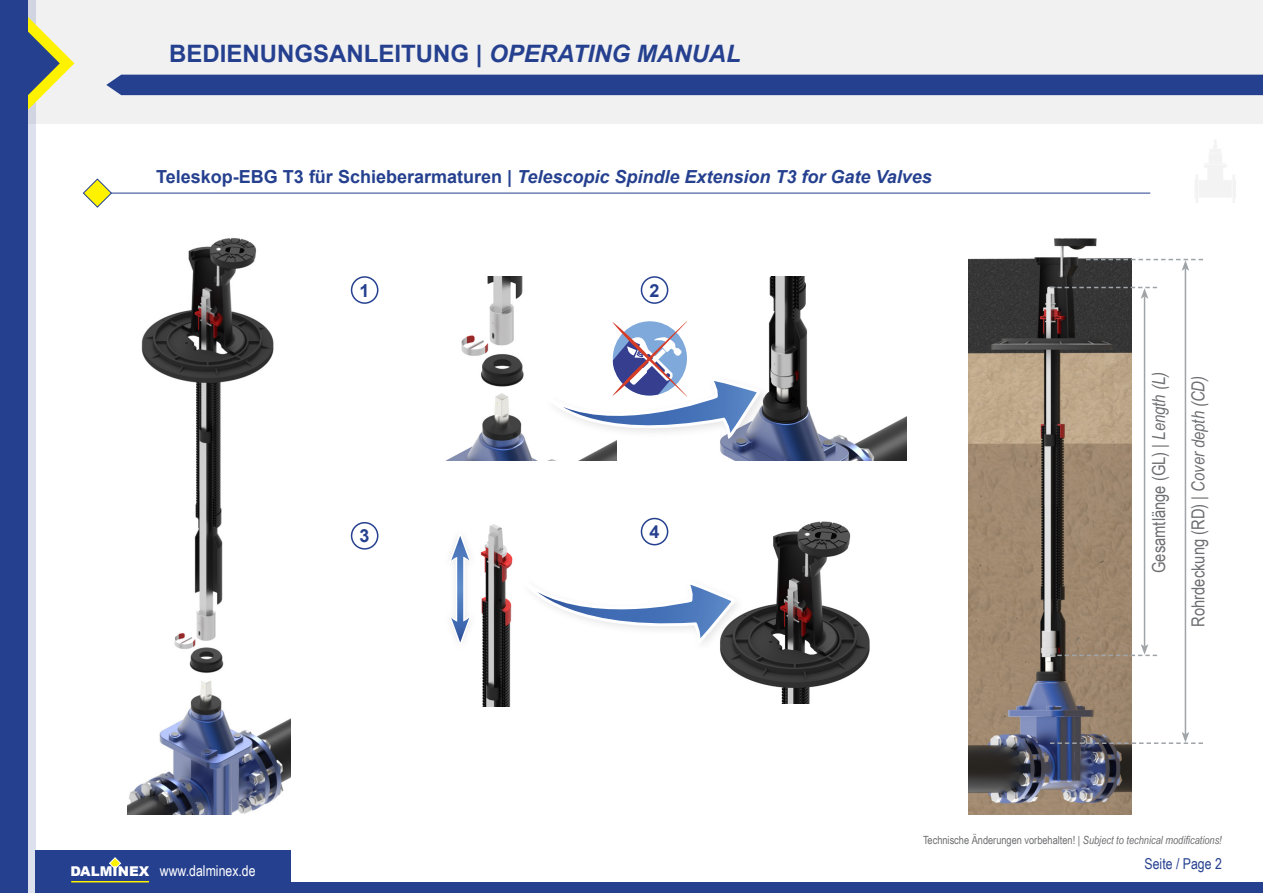
<style>
.page{position:relative;width:1263px;height:893px;background:#fff}
.page>*{position:absolute;margin:0;border:0;box-sizing:border-box;transform-origin:0 0}
.t1{font:700 24px "Arial";color:#25408f}
.t2{font:italic 700 18px "Arial";color:#25408f}
.t3{font:18px/39.3px "Arial Narrow";color:#6d6e71;text-align:right}
.t4{font:700 18px "Arial";color:#25408f}
.t5{font:15px "Arial Narrow";color:#fff}
.t6{font:15px "Arial Narrow";color:#25408f}
.t7{font:11.25px "Arial Narrow";color:#6d6e71}
.s1{font-style:italic}
.s2{font-style:normal}
.s3{font-family:"Arial";font-weight:900;font-size:13.5px}
</style>
<div class="page">
<div style="left:0;top:0;width:1263px;height:123px;background:#f1f1f2"></div>
<div style="left:0;top:0;width:35px;height:893px;background:#dce1ed"></div>
<div style="left:35px;top:850px;width:256px;height:43px;background:#25408f"></div>
<div style="left:291px;top:882px;width:972px;height:11px;background:#25408f"></div>
<svg style="left:109px;top:857px;width:13px;height:13px"></svg>
<hr style="left:71px;top:881px;width:78px;height:1px;background:#fff200">
<svg style="left:28px;top:17px;width:46px;height:93px"></svg>
<div style="left:106px;top:75px;width:1157px;height:20px;background:#25408f"></div>
<div style="left:0;top:0;width:28px;height:893px;background:#25408f"></div>
<hr style="left:111px;top:193px;width:1039px;height:1px;background:#25408f">
<svg style="left:82px;top:178px;width:30px;height:30px"></svg>
<img style="left:128px;top:238px;width:163px;height:576px">
<img style="left:968px;top:238px;width:163px;height:576px">
<div style="left:351px;top:276px;width:27px;height:28px;border:2px solid #25408f;border-radius:50%"></div>
<div style="left:641px;top:276px;width:27px;height:28px;border:2px solid #25408f;border-radius:50%"></div>
<div style="left:351px;top:522px;width:27px;height:28px;border:2px solid #25408f;border-radius:50%"></div>
<img style="left:447px;top:276px;width:89px;height:184px">
<img style="left:762px;top:521px;width:108px;height:183px">
<img style="left:762px;top:276px;width:144px;height:184px">
<img style="left:480px;top:525px;width:33px;height:181px">
<div style="left:543px;top:373px;width:228px;height:75px;background:#000;opacity:.1"></div>
<svg style="left:544px;top:377px;width:218px;height:307px"></svg>
<div style="left:519px;top:576px;width:227px;height:78px;background:#000;opacity:.1"></div>
<svg style="left:520px;top:577px;width:217px;height:71px"></svg>
<svg style="left:549px;top:321px;width:210px;height:123px"></svg>
<div style="left:456px;top:551px;width:9px;height:76px;background:#dae3f2"></div>
<svg style="left:457px;top:565px;width:6px;height:48px"></svg>
<svg style="left:451px;top:613px;width:19px;height:30px"></svg>
<svg style="left:451px;top:536px;width:19px;height:29px"></svg>
<hr style="left:1144px;top:296px;width:1px;height:350px;background:#9fa4a8">
<svg style="left:1050px;top:287px;width:107px;height:12px"></svg>
<svg style="left:1050px;top:644px;width:107px;height:12px"></svg>
<hr style="left:1185px;top:268px;width:1px;height:466px;background:#9fa4a8">
<svg style="left:1086px;top:259px;width:117px;height:12px"></svg>
<svg style="left:1050px;top:732px;width:153px;height:12px"></svg>
<h1 class="t1" style="left:169px;top:37px;width:573px">BEDIENUNGSANLEITUNG | <span class="s1">OPERATING MANUAL</span></h1>
<p class="t2" style="left:156px;top:165px;width:777px"><span class="s2">Teleskop-EBG T3 für Schieberarmaturen |</span> Telescopic Spindle Extension T3 for Gate Valves</p>
<p class="t4" style="left:360px;top:278px;width:12px">1</p>
<p class="t4" style="left:360px;top:523px;width:12px">3</p>
<p class="t5" style="left:70px;top:859px;width:187px"><span class="s3">DALMINEX</span> www.dalminex.de</p>
<p class="t4" style="left:649px;top:278px;width:12px">2</p>
<p class="t4" style="left:649px;top:519px;width:12px">4</p>
<p class="t3" style="left:1138px;top:627px;width:257px;rotate:-90deg">Gesamtlänge (GL) | <span class="s1">Length (L)<br></span>Rohrdeckung (RD) | <span class="s1">Cover depth (CD)</span></p>
<p class="t7" style="left:923px;top:832px;width:300px">Technische Änderungen vorbehalten! | <span class="s1">Subject to technical modifications!</span></p>
<p class="t6" style="left:1144px;top:853px;width:79px">Seite / Page 2</p>
</div>
